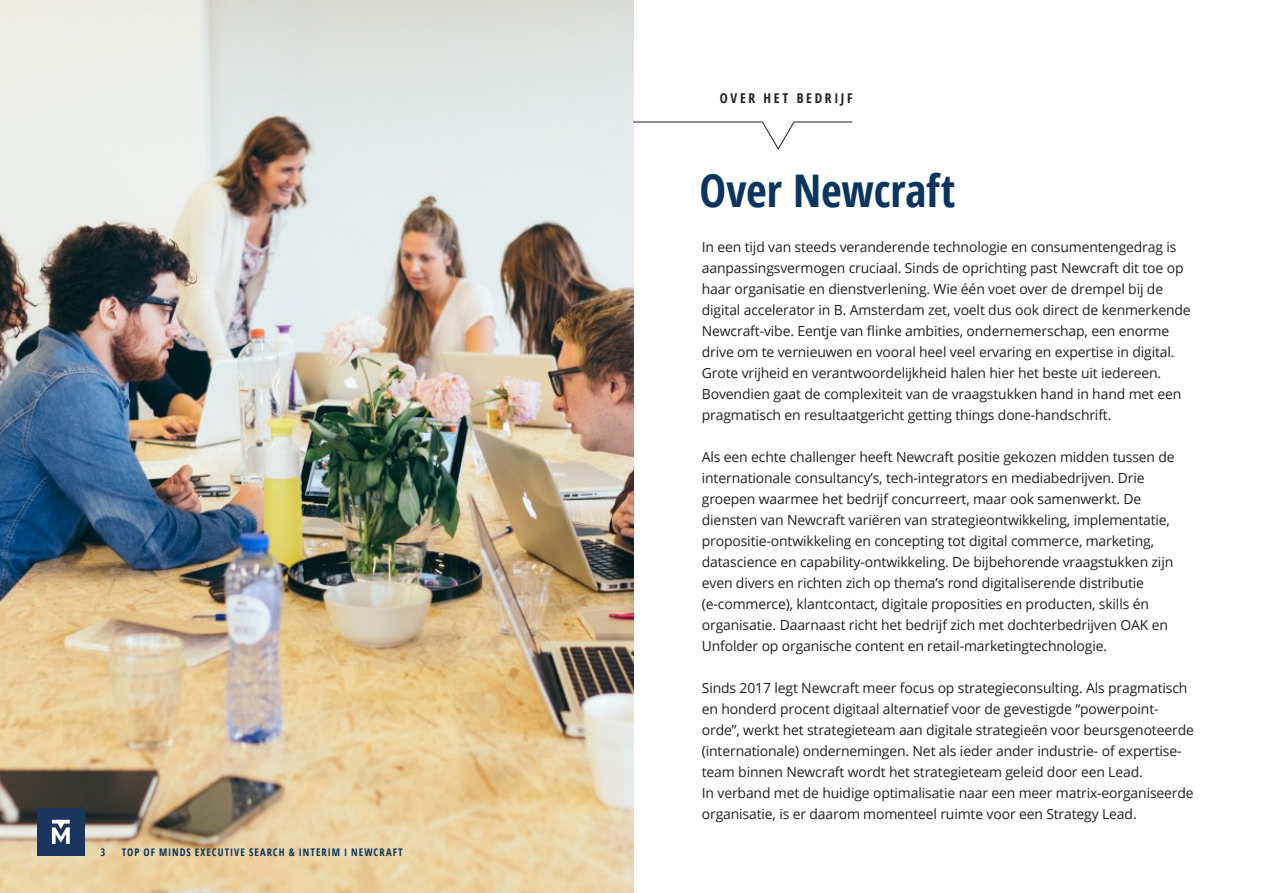
<style>
.page{position:relative;width:1263px;height:893px;background:#fff}
.page>*{position:absolute;margin:0;border:0;box-sizing:border-box;transform-origin:0 0}
.Page_header_kopie{font:700 45px "Open Sans Condensed";letter-spacing:-.005em;color:#0a355e}
.t1{font:13.95px/21px "Open Sans";letter-spacing:-.01em;color:#231f20}
.t2{font:700 13.5px "Open Sans Condensed";letter-spacing:.2em;color:#231f20}
.t3{font:700 10.5px "Open Sans Condensed";letter-spacing:.095em;color:#0a355e}
</style>
<div class="page">
<img style="left:0;top:0;width:633px;height:893px">
<svg style="left:633px;top:122px;width:220px;height:28px"></svg>
<div style="left:37px;top:808px;width:48px;height:48px;background:#1c355e"></div>
<svg style="left:52px;top:820px;width:18px;height:24px"></svg>
<p class="t3" style="left:101px;top:845px;width:6px">3</p>
<p class="t3" style="left:122px;top:845px;width:283px">TOP OF MINDS EXECUTIVE SEARCH &amp; INTERIM I NEWCRAFT</p>
<p class="t2" style="left:720px;top:89px;width:134px">OVER HET BEDRIJF</p>
<p class="Page_header_kopie" style="left:700px;top:159px;width:257px">Over Newcraft</p>
<p class="t1" style="left:702px;top:236px;width:490px">In een tijd van steeds veranderende technologie en consumentengedrag is aanpassingsvermogen cruciaal. Sinds de oprichting past Newcraft dit toe op haar organisatie en dienstverlening. Wie één voet over de drempel bij de digital accelerator in B. Amsterdam zet, voelt dus ook direct de kenmerkende Newcraft-vibe. Eentje van flinke ambities, ondernemerschap, een enorme drive om te vernieuwen en vooral heel veel ervaring en expertise in digital.<br>Grote vrijheid en verantwoordelijkheid halen hier het beste uit iedereen.<br>Bovendien gaat de complexiteit van de vraagstukken hand in hand met een pragmatisch en resultaatgericht getting things done-handschrift.</p>
<p class="t1" style="left:702px;top:446px;width:474px">Als een echte challenger heeft Newcraft positie gekozen midden tussen de internationale consultancy’s, tech-integrators en mediabedrijven. Drie groepen waarmee het bedrijf concurreert, maar ook samenwerkt. De diensten van Newcraft variëren van strategieontwikkeling, implementatie, propositie-ontwikkeling en concepting tot digital commerce, marketing, datascience en capability-ontwikkeling. De bijbehorende vraagstukken zijn even divers en richten zich op thema’s rond digitaliserende distributie (e-commerce), klantcontact, digitale proposities en producten, skills én organisatie. Daarnaast richt het bedrijf zich met dochterbedrijven OAK en Unfolder op organische content en retail-marketingtechnologie.</p>
<p class="t1" style="left:702px;top:677px;width:494px">Sinds 2017 legt Newcraft meer focus op strategieconsulting. Als pragmatisch en honderd procent digitaal alternatief voor de gevestigde “powerpoint&shy;orde”, werkt het strategieteam aan digitale strategieën voor beursgenoteerde (internationale) ondernemingen. Net als ieder ander industrie- of expertise&shy;team binnen Newcraft wordt het strategieteam geleid door een Lead.<br>In verband met de huidige optimalisatie naar een meer matrix-eorganiseerde organisatie, is er daarom momenteel ruimte voor een Strategy Lead.</p>
</div>
